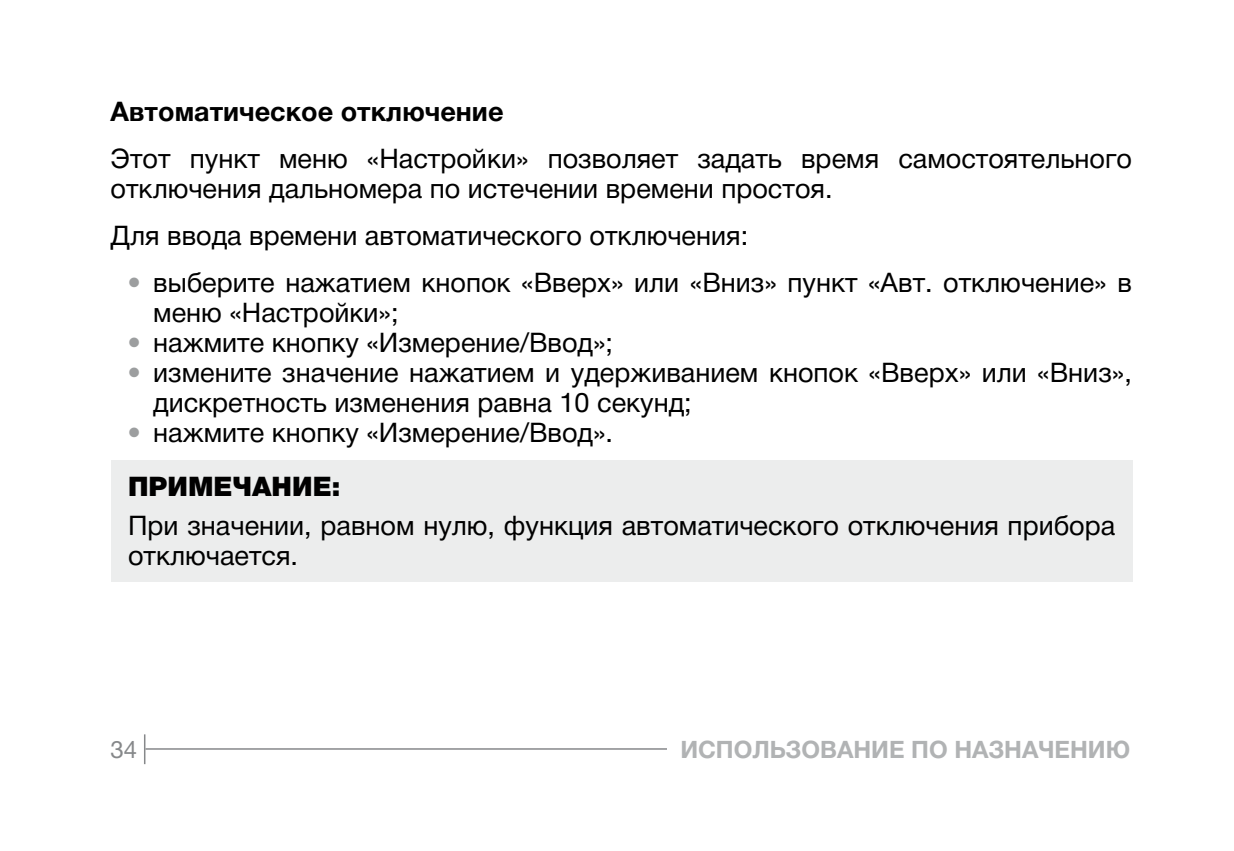
<style>
.page{position:relative;width:1234px;height:851px;background:#fff}
.page>*{position:absolute;margin:0;border:0;box-sizing:border-box;transform-origin:0 0}
.t1{font:27px/30px "Helvetica Neue Cyr";color:#000}
.t2{font:700 27px "Helvetica Neue Cyr";color:#000}
.t3{font:700 24px "Helvetica Neue Cyr";color:#b1b3b4}
.t4{font:24px "Helvetica Neue Cyr";color:#86888a}
.s1{color:#9c9e9f}
.s2{font-weight:900}
</style>
<div class="page">
<hr style="left:144px;top:734px;width:1px;height:30px;background:#86888a">
<hr style="left:145px;top:748px;width:961px;height:1px;background:#86888a">
<div style="left:667px;top:740px;width:462px;height:22px;background:#fff"></div>
<div style="left:111px;top:460px;width:1020px;height:122px;background:#eceded"></div>
<p class="t2" style="left:111px;top:96px;width:394px">Автоматическое отключение</p>
<p class="t1" style="left:111px;top:143px;width:1022px">Этот пункт меню «Настройки» позволяет задать время самостоятельного отключения дальномера по истечении времени простоя.</p>
<p class="t1" style="left:111px;top:220px;width:639px">Для ввода времени автоматического отключения:</p>
<p class="t1" style="left:153px;top:267px;width:979px;text-indent:-26px"><span class="s1">•</span> выберите нажатием кнопок «Вверх» или «Вниз» пункт «Авт. отключение» в меню «Настройки»;</p>
<p class="t1" style="left:128px;top:327px;width:487px"><span class="s1">•</span> нажмите кнопку «Измерение/Ввод»;</p>
<p class="t1" style="left:153px;top:357px;width:979px;text-indent:-26px"><span class="s1">•</span> измените значение нажатием и удерживанием кнопок «Вверх» или «Вниз», дискретность изменения равна 10 секунд;</p>
<p class="t1" style="left:128px;top:405px;width:487px;line-height:54.6px"><span class="s1">•</span> нажмите кнопку «Измерение/Ввод».<br><span class="s2">ПРИМЕЧАНИЕ:</span></p>
<p class="t1" style="left:128px;top:510px;width:988px">При значении, равном нулю, функция автоматического отключения прибора отключается.</p>
<p class="t4" style="left:110px;top:736px;width:28px">34</p>
<p class="t3" style="left:680px;top:735px;width:451px">ИСПОЛЬЗОВАНИЕ ПО НАЗНАЧЕНИЮ</p>
</div>
